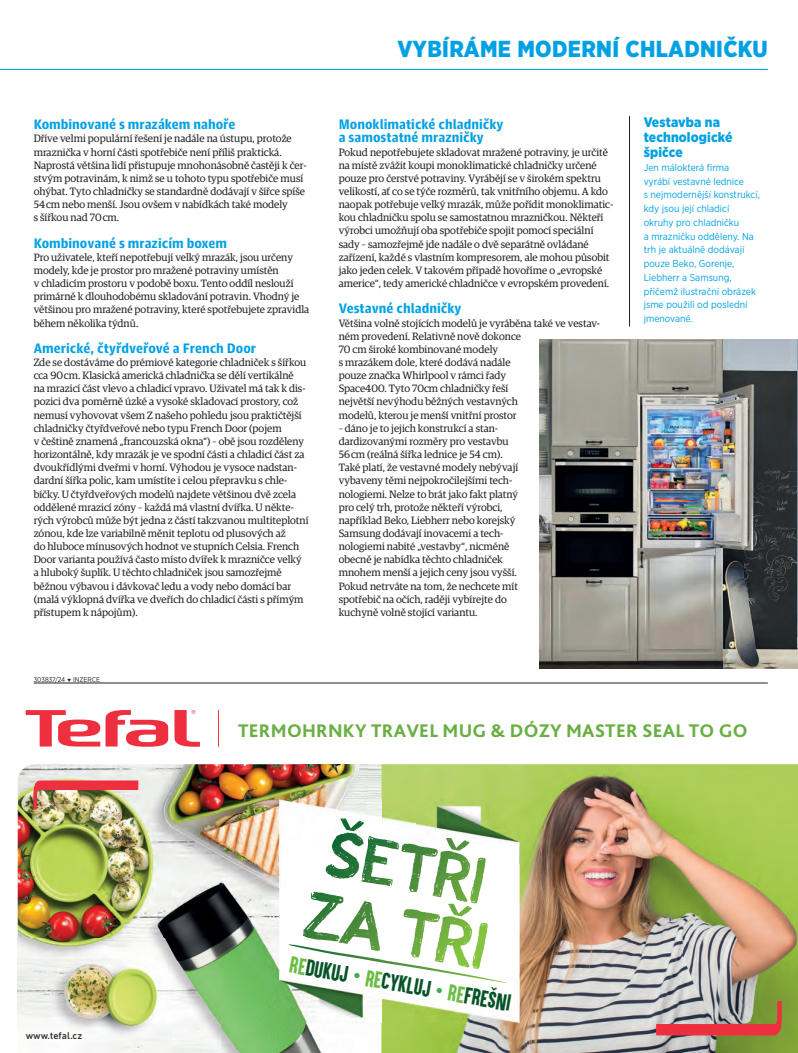
<style>
.page{position:relative;width:798px;height:1053px;background:#fff}
.page>*{position:absolute;margin:0;border:0;box-sizing:border-box;transform-origin:0 0}
.t1{font:900 23.12px "Gotham Narrow";letter-spacing:.015em;color:#00a1e3}
.t2{font:19.25px "Aku&Kamu";color:#065428}
.t3{font:800 19.12px "Bliss Pro";letter-spacing:.015em;color:#69af44}
.t4{font:900 13.75px/13.1px "Guardian Agate Sans 4";color:#00a1e3}
.t5{font:900 13.75px/15px "Gotham Narrow";letter-spacing:.01em;color:#00a1e3}
.t6{font:10.62px/13.1px "Guardian Egyp";color:#231f20}
.t7{font:10px/13.8px "Gotham Narrow";color:#00a1e3}
.t8{font:500 10px "DIN Next LT Pro";color:#312f30}
.t9{font:6.88px "Gotham Narrow";color:#231f20}
.s1{color:#6cbd45}
.s2{color:#40ae49}
</style>
<div class="page">
<hr style="left:0;top:69px;width:767px;height:1px;background:#00a1e3">
<hr style="left:34px;top:682px;width:733px;height:1px;background:#231f20">
<img style="left:368px;top:764px;width:429px;height:288px">
<img style="left:18px;top:764px;width:282px;height:288px">
<img style="left:300px;top:764px;width:68px;height:35px">
<img style="left:300px;top:1022px;width:65px;height:30px">
<svg style="left:656px;top:1000px;width:125px;height:35px;background:#b77e77"></svg>
<img style="left:33px;top:780px;width:105px;height:29px">
<svg style="left:174px;top:710px;width:26px;height:36px"></svg>
<svg style="left:26px;top:710px;width:142px;height:36px"></svg>
<hr style="left:218px;top:710px;width:1px;height:36px;background:#ee3340">
<img style="left:279px;top:799px;width:240px;height:223px">
<svg style="left:340px;top:818px;width:24px;height:13px"></svg>
<svg style="left:289px;top:944px;width:219px;height:39px"></svg>
<img style="left:539px;top:339px;width:258px;height:329px">
<hr style="left:629px;top:116px;width:1px;height:210px;background:#231f20">
<p class="t4" style="left:34px;top:117px;width:203px">Kombinované s mrazákem nahoře</p>
<p class="t6" style="left:34px;top:131px;width:274px">Dříve velmi populární řešení je nadále na ústupu, protože mraznička v horní části spotřebiče není příliš praktická.<br>Naprostá většina lidí přistupuje mnohonásobně častěji k čer&shy;stvým potravinám, k nimž se u tohoto typu spotřebiče musí ohýbat. Tyto chladničky se standardně dodávají v šířce spíše 54 cm nebo menší. Jsou ovšem v nabídkách také modely<br>s šířkou nad 70 cm.</p>
<p class="t4" style="left:34px;top:235px;width:195px">Kombinované s mrazicím boxem</p>
<p class="t6" style="left:34px;top:250px;width:277px">Pro uživatele, kteří nepotřebují velký mrazák, jsou určeny modely, kde je prostor pro mražené potraviny umístěn<br>v chladicím prostoru v podobě boxu. Tento oddíl neslouží primárně k dlouhodobému skladování potravin. Vhodný je většinou pro mražené potraviny, které spotřebujete zpravidla během několika týdnů.</p>
<p class="t4" style="left:34px;top:341px;width:224px">Americké, čtyřdveřové a French Door</p>
<p class="t6" style="left:34px;top:355px;width:276px">Zde se dostáváme do prémiové kategorie chladniček s šířkou cca 90 cm. Klasická americká chladnička se dělí vertikálně<br>na mrazicí část vlevo a chladicí vpravo. Uživatel má tak k dis&shy;pozici dva poměrně úzké a vysoké skladovací prostory, což nemusí vyhovovat všem Z našeho pohledu jsou praktičtější chladničky čtyřdveřové nebo typu French Door (pojem<br>v češtině znamená „francouzská okna“) – obě jsou rozděleny horizontálně, kdy mrazák je ve spodní části a chladicí část za dvoukřídlými dveřmi v horní. Výhodou je vysoce nadstan&shy;dardní šířka polic, kam umístíte i celou přepravku s chle&shy;bíčky. U čtyřdveřových modelů najdete většinou dvě zcela oddělené mrazicí zóny – každá má vlastní dvířka. U někte&shy;rých výrobců může být jedna z částí takzvanou multiteplotní zónou, kde lze variabilně měnit teplotu od plusových až<br>do hluboce mínusových hodnot ve stupních Celsia. French Door varianta používá často místo dvířek k mrazničce velký a hluboký šuplík. U těchto chladniček jsou samozřejmě běžnou výbavou i dávkovač ledu a vody nebo domácí bar (malá výklopná dvířka ve dveřích do chladicí části s přímým přístupem k nápojům).</p>
<p class="t9" style="left:34px;top:675px;width:68px">303837/24 ❑ INZERCE</p>
<h1 class="t1" style="left:397px;top:34px;width:371px">VYBÍRÁME MODERNÍ CHLADNIČKU</h1>
<p class="t4" style="left:338px;top:117px;width:166px">Monoklimatické chladničky a samostatné mrazničky</p>
<p class="t6" style="left:338px;top:145px;width:276px">Pokud nepotřebujete skladovat mražené potraviny, je určitě na místě zvážit koupi monoklimatické chladničky určené pouze pro čerstvé potraviny. Vyrábějí se v širokém spektru velikostí, ať co se týče rozměrů, tak vnitřního objemu. A kdo naopak potřebuje velký mrazák, může pořídit monoklimatic&shy;kou chladničku spolu se samostatnou mrazničkou. Někteří výrobci umožňují oba spotřebiče spojit pomocí speciální sady – samozřejmě jde nadále o dvě separátně ovládané zařízení, každé s vlastním kompresorem, ale mohou působit jako jeden celek. V takovém případě hovoříme o „evropské americe“, tedy americké chladničce v evropském provedení.</p>
<p class="t4" style="left:338px;top:301px;width:124px">Vestavné chladničky</p>
<p class="t6" style="left:338px;top:315px;width:263px">Většina volně stojících modelů je vyráběna také ve vestav&shy;ném provedení. Relativně nově dokonce<br>70 cm široké kombinované modely<br>s mrazákem dole, které dodává nadále<br>pouze značka Whirlpool v rámci řady<br>Space400. Tyto 70cm chladničky řeší<br>největší nevýhodu běžných vestavných<br>modelů, kterou je menší vnitřní prostor</p>
<p class="t6" style="left:338px;top:421px;width:181px">– dáno je to jejich konstrukcí a stan&shy;dardizovanými rozměry pro vestavbu 56 cm (reálná šířka lednice je 54 cm).<br>Také platí, že vestavné modely nebývají vybaveny těmi nejpokročilejšími tech&shy;nologiemi. Nelze to brát jako fakt platný pro celý trh, protože někteří výrobci, například Beko, Liebherr nebo korejský Samsung dodávají inovacemi a tech&shy;nologiemi nabité „vestavby“, nicméně obecně je nabídka těchto chladniček mnohem menší a jejich ceny jsou vyšší.<br>Pokud netrváte na tom, že nechcete mít spotřebič na očích, raději vybírejte do kuchyně volně stojící variantu.</p>
<p class="t5" style="left:643px;top:115px;width:90px">Vestavba na technologické špičce</p>
<p class="t7" style="left:643px;top:160px;width:118px">Jen málokterá firma<br>vyrábí vestavné lednice<br>s nejmodernější konstrukcí, kdy jsou její chladicí okruhy pro chladničku<br>a mrazničku odděleny. Na trh je aktuálně dodávají pouze Beko, Gorenje,<br>Liebherr a Samsung, přičemž ilustrační obrázek jsme použili od poslední jmenované.</p>
<h3 class="t3" style="left:238px;top:718px;width:511px">TERMOHRNKY TRAVEL MUG &amp; DÓZY MASTER SEAL TO GO</h3>
<p class="t8" style="left:26px;top:1029px;width:58px">www.tefal.cz</p>
<h2 class="t2" style="left:292px;top:951px;width:226px;rotate:10deg"><span class="s1">re</span>dukuj <span class="s2">{</span> <span class="s1">re</span>cykluj <span class="s2">{</span> <span class="s1">re</span>frešni</h2>
</div>
